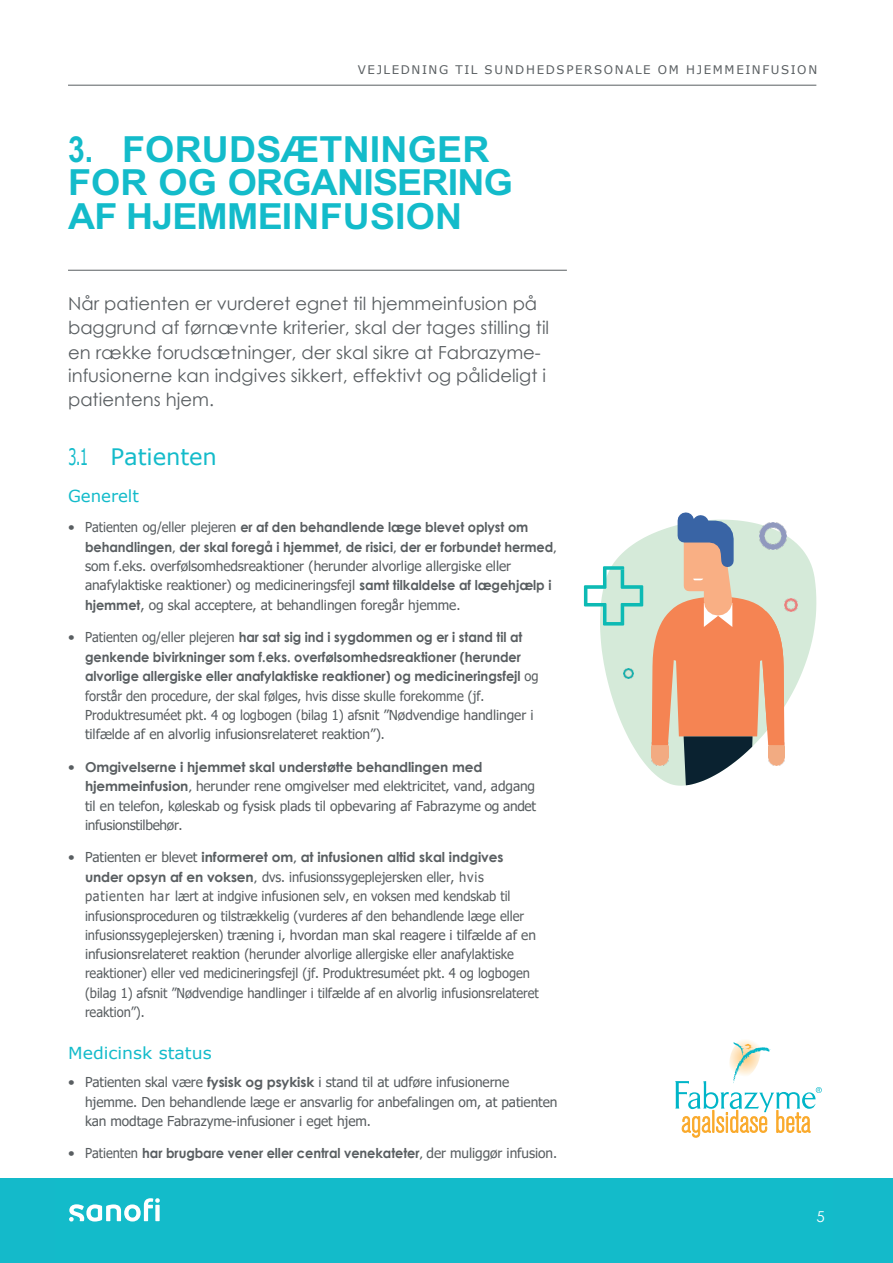
<style>
.page{position:relative;width:893px;height:1263px;background:#fff}
.page>*{position:absolute;margin:0;border:0;box-sizing:border-box;transform-origin:0 0}
.t1{font:700 36px/33.9px "Arial";color:#13bbca;scale:.83 1}
.t2{font:22.65px "Verdana";letter-spacing:-.005em;color:#13bbca;scale:.59 1}
.t3{font:18px/24px "Century Gothic";color:#595e61}
.t4{font:16.5px "Verdana";color:#13bbca;scale:1.04 1}
.t5{font:16.5px "Verdana";color:#13bbca}
.t6{font:15px "Century Gothic";color:#fff}
.t7{font:13.65px/19.4px "Tahoma";letter-spacing:-.005em;color:#595e61;scale:.94 1}
.t8{font:700 13.65px/19.5px "Century Gothic";letter-spacing:-.005em;color:#595e61;scale:.94 1}
.t9{font:13.65px/19.5px "Tahoma";letter-spacing:-.005em;color:#595e61}
.t10{font:13.65px/19.5px "Tahoma";letter-spacing:-.005em;color:#595e61;scale:1.06 1}
.t11{font:700 13.65px "Century Gothic";letter-spacing:-.005em;color:#595e61}
.t12{font:11.85px "Verdana";letter-spacing:.135em;color:#595e61}
.s1{font-family:"Tahoma";font-weight:400}
.s2{font-family:"Century Gothic";font-weight:700}
</style>
<div class="page">
<div style="left:0;top:1169px;width:861px;height:94px;background:#13bbca"></div>
<hr style="left:68px;top:85px;width:748px;height:1px;background:#595e61">
<hr style="left:68px;top:270px;width:499px;height:1px;background:#595e61">
<svg style="left:600px;top:534px;width:216px;height:252px;fill:#d5ead9"></svg>
<img style="left:784px;top:738px;width:1px;height:27px">
<svg style="left:584px;top:566px;width:59px;height:59px"></svg>
<img style="left:784px;top:598px;width:14px;height:13px">
<img style="left:784px;top:528px;width:3px;height:22px">
<svg style="left:623px;top:668px;width:10px;height:11px"></svg>
<svg style="left:652px;top:512px;width:132px;height:273px;background:#d5a68d"></svg>
<svg style="left:675px;top:1040px;width:147px;height:98px"></svg>
<svg style="left:69px;top:1198px;width:91px;height:23px"></svg>
<div style="left:833px;top:1178px;width:60px;height:85px;background:#14baca"></div>
<div style="left:0;top:1162px;width:893px;height:16px;background:#fff"></div>
<p class="t12" style="left:358px;top:62px;width:461px">VEJLEDNING TIL SUNDHEDSPERSONALE OM HJEMMEINFUSION</p>
<h1 class="t1" style="left:68px;top:132px;width:537px">3. FORUDSÆTNINGER<br>FOR OG ORGANISERING<br>AF HJEMMEINFUSION</h1>
<p class="t3" style="left:68px;top:291px;width:483px">Når patienten er vurderet egnet til hjemmeinfusion på baggrund af førnævnte kriterier, skal der tages stilling til en række forudsætninger, der skal sikre at Fabrazyme&shy;infusionerne kan indgives sikkert, effektivt og pålideligt i patientens hjem.</p>
<h2 class="t2" style="left:68px;top:442px;width:254px">3.1 Patienten</h2>
<p class="t5" style="left:68px;top:484px;width:72px">Generelt</p>
<p class="t8" style="left:85px;top:517px;width:503px;text-indent:-17px"><span class="s1">• Patienten og/eller plejeren</span> er af den behandlende læge blevet oplyst om behandlingen, der skal foregå i hjemmet, de risici, der er forbundet hermed,</p>
<p class="t9" style="left:85px;top:557px;width:468px">som f.eks. overfølsomhedsreaktioner (herunder alvorlige allergiske eller anafylaktiske reaktioner) og medicineringsfejl <span class="s2">samt tilkaldelse af lægehjælp i hjemmet</span>, og skal acceptere, at behandlingen foregår hjemme.</p>
<p class="t8" style="left:85px;top:627px;width:484px;text-indent:-17px"><span class="s1">• Patienten og/eller plejeren</span> har sat sig ind i sygdommen og er i stand til at genkende bivirkninger som f.eks. overfølsomhedsreaktioner (herunder alvorlige allergiske eller anafylaktiske reaktioner) og medicineringsfejl <span class="s1">og</span></p>
<p class="t7" style="left:85px;top:687px;width:479px">forstår den procedure, der skal følges, hvis disse skulle forekomme (jf.<br>Produktresuméet pkt. 4 og logbogen (bilag 1) afsnit ”Nødvendige handlinger i tilfælde af en alvorlig infusionsrelateret reaktion”).</p>
<p class="t11" style="left:68px;top:756px;width:416px"><span class="s1">•</span> Omgivelserne i hjemmet skal understøtte behandlingen med</p>
<p class="t9" style="left:85px;top:777px;width:452px;text-align:justify"><span class="s2">hjemmeinfusion,</span> herunder rene omgivelser med elektricitet, vand, adgang til en telefon, køleskab og fysisk plads til opbevaring af Fabrazyme og andet infusionstilbehør.</p>
<p class="t11" style="left:68px;top:847px;width:437px"><span class="s1">• Patienten er blevet</span> informeret om, at infusionen altid skal indgives</p>
<p class="t7" style="left:85px;top:868px;width:484px"><span class="s2">under opsyn af en voksen,</span> dvs. infusionssygeplejersken eller, hvis patienten har lært at indgive infusionen selv, en voksen med kendskab til infusionsproceduren og tilstrækkelig (vurderes af den behandlende læge eller infusionssygeplejersken) træning i, hvordan man skal reagere i tilfælde af en infusionsrelateret reaktion (herunder alvorlige allergiske eller anafylaktiske reaktioner) eller ved medicineringsfejl (jf. Produktresuméet pkt. 4 og logbogen (bilag 1) afsnit ”Nødvendige handlinger i tilfælde af en alvorlig infusionsrelateret reaktion”).</p>
<p class="t4" style="left:68px;top:1041px;width:140px">Medicinsk status</p>
<p class="t10" style="left:85px;top:1073px;width:447px;text-indent:-17px">• Patienten skal være <span class="s2">fysisk og psykisk</span> i stand til at udføre infusionerne hjemme. Den behandlende læge er ansvarlig for anbefalingen om, at patienten kan modtage Fabrazyme-infusioner i eget hjem.</p>
<p class="t8" style="left:68px;top:1143px;width:522px"><span class="s1">• Patienten</span> har brugbare vener eller central venekateter, <span class="s1">der muliggør infusion.</span></p>
<p class="t6" style="left:817px;top:1205px;width:10px">5</p>
</div>
